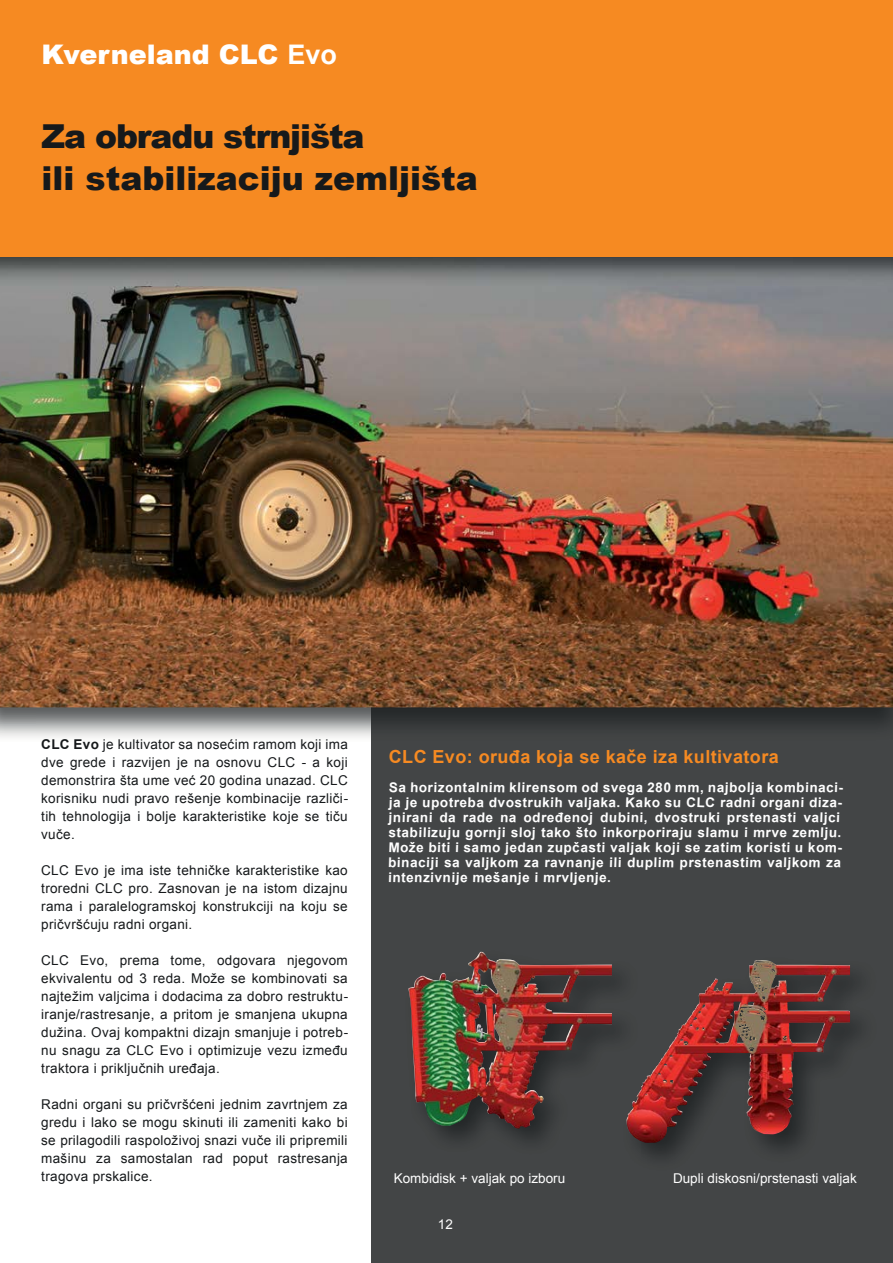
<style>
.page{position:relative;width:893px;height:1263px;background:#fff}
.page>*{position:absolute;margin:0;border:0;box-sizing:border-box;transform-origin:0 0}
.t1{font:900 33px/42px "Arial";color:#16191b}
.t2{font:900 27px "Arial";color:#fff}
.t3{font:700 18px "Arial";letter-spacing:.025em;color:#f68a22}
.t4{font:13.5px/18px "Arial";letter-spacing:.025em;color:#16191b;text-align:justify}
.t5{font:700 13.5px/15.3px "Arial";color:#fff}
.t6{font:13.5px "Arial";color:#fff}
.s1{font-weight:700}
.s2{color:#16191b}
</style>
<div class="page">
<div style="left:371px;top:654px;width:522px;height:609px;background:#434546"></div>
<img style="left:0;top:257px;width:893px;height:481px">
<img style="left:892px;top:290px;width:1px;height:417px">
<div style="left:0;top:0;width:893px;height:257px;background:#f68a22"></div>
<img style="left:438px;top:951px;width:181px;height:189px">
<img style="left:408px;top:952px;width:204px;height:177px">
<img style="left:641px;top:960px;width:218px;height:197px">
<img style="left:626px;top:960px;width:140px;height:183px">
<h2 class="t2" style="left:42px;top:34px;width:297px">Kverneland CLC <span class="s1">Evo</span></h2>
<h1 class="t1" style="left:42px;top:114px;width:438px">Za obradu strnjišta<br>ili stabilizaciju zemljišta</h1>
<p class="t4" style="left:41px;top:735px;width:308px"><span class="s1">CLC Evo</span> je kultivator sa nosećim ramom koji ima dve grede i razvijen je na osnovu CLC - a koji demonstrira šta ume već 20 godina unazad. CLC korisniku nudi pravo rešenje kombinacije različi&shy;tih tehnologija i bolje karakteristike koje se tiču vuče.</p>
<p class="t4" style="left:41px;top:861px;width:308px">CLC Evo je ima iste tehničke karakteristike kao troredni CLC pro. Zasnovan je na istom dizajnu rama i paralelogramskoj konstrukciji na koju se pričvršćuju radni organi.</p>
<p class="t4" style="left:41px;top:951px;width:308px">CLC Evo, prema tome, odgovara njegovom ekvivalentu od 3 reda. Može se kombinovati sa najtežim valjcima i dodacima za dobro restruktu&shy;iranje/rastresanje, a pritom je smanjena ukupna dužina. Ovaj kompaktni dizajn smanjuje i potreb&shy;nu snagu za CLC Evo i optimizuje vezu između traktora i priključnih uređaja.</p>
<p class="t4" style="left:41px;top:1095px;width:308px">Radni organi su pričvršćeni jednim zavrtnjem za gredu i lako se mogu skinuti ili zameniti kako bi se prilagodili raspoloživoj snazi vuče ili pripremili mašinu za samostalan rad poput rastresanja tragova prskalice.</p>
<h3 class="t3" style="left:389px;top:744px;width:391px">CLC Evo: oruđa koja se kače iza kultivatora</h3>
<p class="t5" style="left:390px;top:773px;width:458px;rotate:2deg">Sa horizontalnim klirensom od svega 280 mm, najbolja kombinaci&shy;ja je upotreba dvostrukih valjaka. Kako su CLC radni organi diza-</p>
<p class="t5" style="left:389px;top:802px;width:454px;line-height:15.8px;rotate:2deg">jnirani da rade na određenoj dubini, dvostruki prstenasti valjci stabilizuju gornji sloj tako što inkorporiraju slamu i mrve zemlju.</p>
<p class="t5" style="left:389px;top:832px;width:457px;rotate:2deg">Može biti i samo jedan zupčasti valjak koji se zatim koristi u kom&shy;binaciji sa valjkom za ravnanje ili duplim prstenastim valjkom za</p>
<p class="t5" style="left:389px;top:866px;width:224px;rotate:2deg">intenzivnije mešanje i mrvljenje.</p>
<p class="t6" style="left:394px;top:1170px;width:173px">Kombidisk + valjak po izboru</p>
<p class="t6" style="left:673px;top:1170px;width:185px">Dupli diskosni/prstenasti valjak</p>
<p class="t6" style="left:438px;top:1216px;width:17px">12<span class="s2">12</span></p>
</div>
